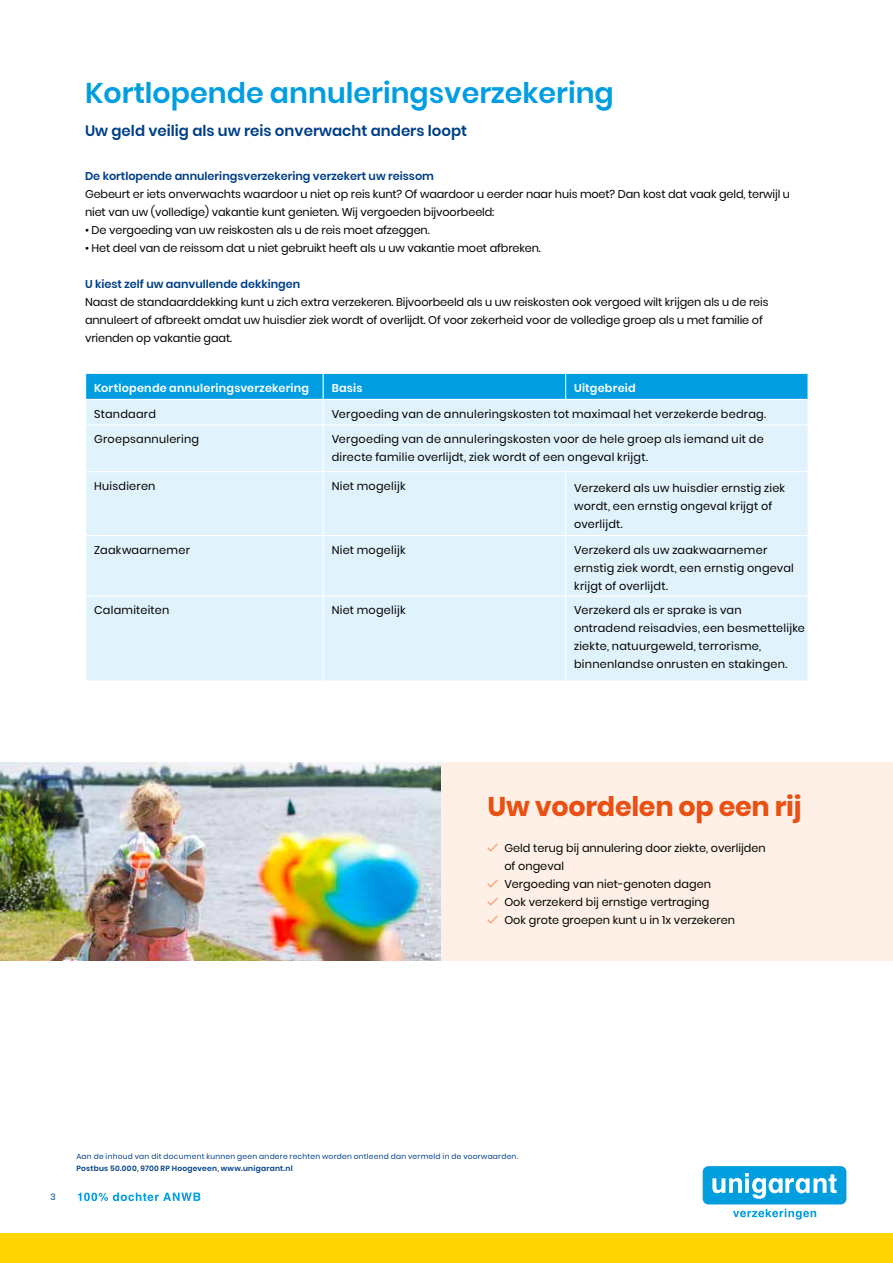
<style>
.page{position:relative;width:893px;height:1263px;background:#fff}
.page>*{position:absolute;margin:0;border:0;box-sizing:border-box;transform-origin:0 0}
.t1{font:600 28.5px "Poppins";color:#009ee0}
.t2{font:700 27px "Poppins";letter-spacing:-.01em;color:#e85113}
.t3{font:600 15px "Poppins";color:#013f87}
.t4{font:11.25px/18px "Poppins";color:#000}
.t5{font:11.25px/18px "Poppins";letter-spacing:.02em;color:#000}
.t6{font:11.25px "Poppins";letter-spacing:.025em;color:#000}
.t7{font:600 11.25px "Poppins";color:#013f87}
.t8{font:600 11.25px "Poppins";letter-spacing:.02em;color:#fff}
.t9{font:9px "Poppins";color:#00458a}
.t10{font:7.5px "Poppins";letter-spacing:.035em;color:#004186}
.t11{font:600 7.5px "Poppins";letter-spacing:.035em;color:#004186}
</style>
<div class="page">
<div style="left:0;top:1233px;width:893px;height:30px;background:#ffd400"></div>
<svg style="left:77px;top:1192px;width:124px;height:10px"></svg>
<div style="left:0;top:763px;width:893px;height:198px;background:#fef0e6"></div>
<img style="left:0;top:763px;width:441px;height:198px">
<svg style="left:487px;top:843px;width:11px;height:9px"></svg>
<svg style="left:487px;top:879px;width:11px;height:9px"></svg>
<svg style="left:487px;top:897px;width:11px;height:9px"></svg>
<svg style="left:487px;top:915px;width:11px;height:9px"></svg>
<div style="left:703px;top:1166px;width:143px;height:38px;background:#009ede;border-radius:6px"></div>
<svg style="left:733px;top:1209px;width:83px;height:11px"></svg>
<svg style="left:712px;top:1173px;width:125px;height:26px"></svg>
<div style="left:86px;top:425px;width:721px;height:255px;background:#e0f2fb"></div>
<hr style="left:85px;top:471px;width:238px;height:1px;background:#fff">
<hr style="left:323px;top:472px;width:1px;height:63px;background:#fff">
<hr style="left:565px;top:472px;width:1px;height:63px;background:#fff">
<hr style="left:85px;top:535px;width:238px;height:1px;background:#fff">
<hr style="left:323px;top:535px;width:243px;height:1px;background:#fff">
<hr style="left:323px;top:536px;width:1px;height:59px;background:#fff">
<hr style="left:566px;top:535px;width:243px;height:1px;background:#fff">
<hr style="left:565px;top:536px;width:1px;height:59px;background:#fff">
<hr style="left:85px;top:595px;width:238px;height:2px;background:#fff">
<hr style="left:323px;top:595px;width:243px;height:2px;background:#fff">
<hr style="left:323px;top:597px;width:1px;height:83px;background:#fff">
<hr style="left:566px;top:595px;width:243px;height:2px;background:#fff">
<hr style="left:565px;top:597px;width:1px;height:83px;background:#fff">
<svg style="left:85px;top:374px;width:723px;height:50px;background:#71c8ed"></svg>
<hr style="left:566px;top:399px;width:243px;height:1px;background:#fff">
<hr style="left:807px;top:400px;width:2px;height:24px;background:#fff">
<hr style="left:323px;top:425px;width:1px;height:46px;background:#fff">
<hr style="left:323px;top:471px;width:243px;height:1px;background:#fff">
<hr style="left:566px;top:471px;width:243px;height:1px;background:#fff">
<h1 class="t1" style="left:85px;top:76px;width:530px">Kortlopende annuleringsverzekering</h1>
<h3 class="t3" style="left:85px;top:122px;width:384px">Uw geld veilig als uw reis onverwacht anders loopt</h3>
<p class="t7" style="left:85px;top:170px;width:350px">De kortlopende annuleringsverzekering verzekert uw reissom</p>
<p class="t4" style="left:85px;top:185px;width:707px">Gebeurt er iets onverwachts waardoor u niet op reis kunt? Of waardoor u eerder naar huis moet? Dan kost dat vaak geld, terwijl u niet van uw (volledige) vakantie kunt genieten. Wij vergoeden bijvoorbeeld:</p>
<p class="t4" style="left:85px;top:221px;width:346px">• De vergoeding van uw reiskosten als u de reis moet afzeggen.</p>
<p class="t4" style="left:85px;top:239px;width:457px">• Het deel van de reissom dat u niet gebruikt heeft als u uw vakantie moet afbreken.</p>
<p class="t7" style="left:85px;top:278px;width:217px">U kiest zelf uw aanvullende dekkingen</p>
<p class="t4" style="left:85px;top:293px;width:685px">Naast de standaarddekking kunt u zich extra verzekeren. Bijvoorbeeld als u uw reiskosten ook vergoed wilt krijgen als u de reis annuleert of afbreekt omdat uw huisdier ziek wordt of overlijdt. Of voor zekerheid voor de volledige groep als u met familie of vrienden op vakantie gaat.</p>
<p class="t8" style="left:94px;top:382px;width:217px">Kortlopende annuleringsverzekering</p>
<p class="t8" style="left:332px;top:382px;width:32px">Basis</p>
<p class="t8" style="left:574px;top:382px;width:63px">Uitgebreid</p>
<p class="t6" style="left:94px;top:408px;width:63px">Standaard</p>
<p class="t6" style="left:332px;top:408px;width:436px">Vergoeding van de annuleringskosten tot maximaal het verzekerde bedrag.</p>
<p class="t5" style="left:94px;top:430px;width:107px">Groepsannulering</p>
<p class="t5" style="left:332px;top:430px;width:434px">Vergoeding van de annuleringskosten voor de hele groep als iemand uit de directe familie overlijdt, ziek wordt of een ongeval krijgt.</p>
<p class="t6" style="left:94px;top:479px;width:63px">Huisdieren</p>
<p class="t5" style="left:332px;top:477px;width:75px">Niet mogelijk</p>
<p class="t5" style="left:574px;top:479px;width:213px">Verzekerd als uw huisdier ernstig ziek wordt, een ernstig ongeval krijgt of overlijdt.</p>
<p class="t6" style="left:94px;top:543px;width:97px">Zaakwaarnemer</p>
<p class="t5" style="left:332px;top:541px;width:75px">Niet mogelijk</p>
<p class="t5" style="left:574px;top:541px;width:221px">Verzekerd als uw zaakwaarnemer ernstig ziek wordt, een ernstig ongeval krijgt of overlijdt.</p>
<p class="t5" style="left:94px;top:601px;width:77px">Calamiteiten</p>
<p class="t5" style="left:332px;top:601px;width:75px">Niet mogelijk</p>
<p class="t5" style="left:574px;top:601px;width:232px">Verzekerd als er sprake is van ontradend reisadvies, een besmettelijke ziekte, natuurgeweld, terrorisme, binnenlandse onrusten en stakingen.</p>
<h2 class="t2" style="left:488px;top:791px;width:315px">Uw voordelen op een rij</h2>
<p class="t4" style="left:504px;top:839px;width:263px">Geld terug bij annulering door ziekte, overlijden of ongeval<br>Vergoeding van niet-genoten dagen<br>Ook verzekerd bij ernstige vertraging<br>Ook grote groepen kunt u in 1x verzekeren</p>
<p class="t9" style="left:51px;top:1192px;width:7px">3</p>
<p class="t10" style="left:77px;top:1152px;width:443px">Aan de inhoud van dit document kunnen geen andere rechten worden ontleend dan vermeld in de voorwaarden.</p>
<p class="t11" style="left:77px;top:1164px;width:218px">Postbus 50.000, 9700 RP Hoogeveen, www.unigarant.nl</p>
</div>
